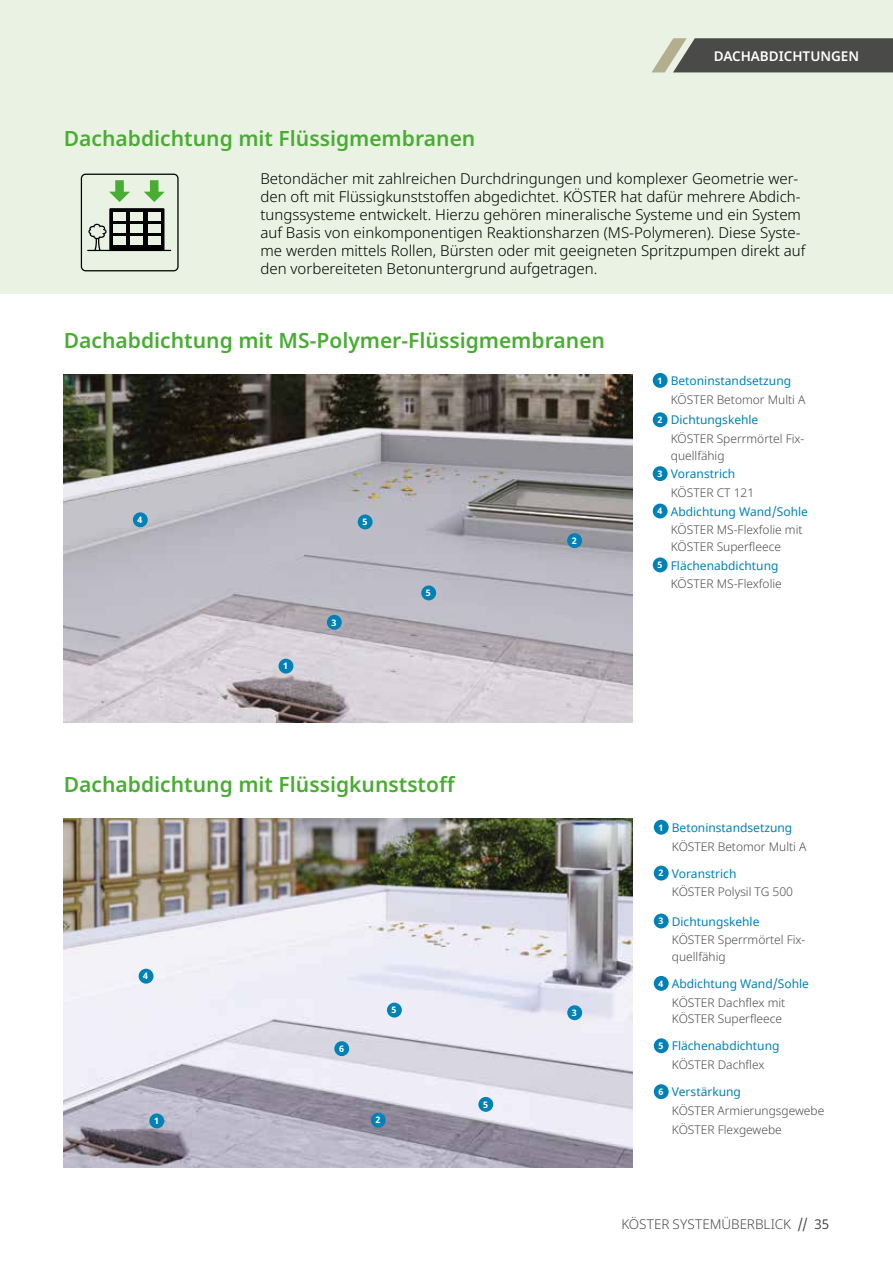
<style>
.page{position:relative;width:893px;height:1263px;background:#fff}
.page>*{position:absolute;margin:0;border:0;box-sizing:border-box;transform-origin:0 0}
.t1{font:600 21px "Noto Sans";color:#49ad33}
.t2{font:300 15px/18px "Noto Sans";color:#000}
.t3{font:300 13.5px "Noto Sans";color:#4a4a49}
.t4{font:600 13.5px "Noto Sans";color:#fff}
.t5{font:300 12px/18.6px "Noto Sans";color:#4a4a49}
.t6{font:12px/18.6px "Noto Sans";color:#0081b6}
.t7{font:700 9px "Noto Sans";color:#fff}
.s1{font-weight:700;font-size:9px;color:#fff}
.s2{font-weight:300;color:#4a4a49}
.s3{font-weight:400;color:#0081b6}
.s4{font-weight:400}
</style>
<div class="page">
<div style="left:0;top:0;width:893px;height:293px;background:#eaf3e3"></div>
<svg style="left:81px;top:174px;width:98px;height:97px"></svg>
<img style="left:64px;top:374px;width:568px;height:349px">
<div style="left:279px;top:659px;width:14px;height:14px;background:#0081b6;border-radius:50%"></div>
<div style="left:327px;top:615px;width:15px;height:15px;background:#0081b6;border-radius:50%"></div>
<div style="left:421px;top:585px;width:15px;height:15px;background:#0081b6;border-radius:50%"></div>
<div style="left:567px;top:533px;width:15px;height:15px;background:#0081b6;border-radius:50%"></div>
<div style="left:133px;top:512px;width:15px;height:15px;background:#0081b6;border-radius:50%"></div>
<div style="left:358px;top:514px;width:15px;height:15px;background:#0081b6;border-radius:50%"></div>
<div style="left:653px;top:373px;width:15px;height:15px;background:#0081b6;border-radius:50%"></div>
<div style="left:653px;top:412px;width:15px;height:15px;background:#0081b6;border-radius:50%"></div>
<div style="left:653px;top:466px;width:15px;height:15px;background:#0081b6;border-radius:50%"></div>
<div style="left:653px;top:504px;width:15px;height:14px;background:#0081b6;border-radius:50%"></div>
<div style="left:653px;top:557px;width:15px;height:15px;background:#0081b6;border-radius:50%"></div>
<img style="left:64px;top:819px;width:568px;height:348px">
<div style="left:149px;top:1113px;width:15px;height:15px;background:#0081b6;border-radius:50%"></div>
<div style="left:371px;top:1113px;width:15px;height:14px;background:#0081b6;border-radius:50%"></div>
<div style="left:567px;top:1005px;width:15px;height:15px;background:#0081b6;border-radius:50%"></div>
<div style="left:139px;top:969px;width:14px;height:14px;background:#0081b6;border-radius:50%"></div>
<div style="left:478px;top:1097px;width:15px;height:15px;background:#0081b6;border-radius:50%"></div>
<div style="left:387px;top:1003px;width:15px;height:14px;background:#0081b6;border-radius:50%"></div>
<div style="left:334px;top:1041px;width:15px;height:15px;background:#0081b6;border-radius:50%"></div>
<div style="left:654px;top:820px;width:15px;height:15px;background:#0081b6;border-radius:50%"></div>
<div style="left:654px;top:866px;width:15px;height:14px;background:#0081b6;border-radius:50%"></div>
<div style="left:654px;top:913px;width:15px;height:15px;background:#0081b6;border-radius:50%"></div>
<div style="left:654px;top:976px;width:15px;height:15px;background:#0081b6;border-radius:50%"></div>
<div style="left:654px;top:1038px;width:15px;height:15px;background:#0081b6;border-radius:50%"></div>
<div style="left:654px;top:1084px;width:15px;height:15px;background:#0081b6;border-radius:50%"></div>
<svg style="left:652px;top:38px;width:241px;height:34px;background:#5d5d59"></svg>
<p class="t4" style="left:714px;top:46px;width:147px">DACHABDICHTUNGEN</p>
<h1 class="t1" style="left:64px;top:123px;width:413px">Dachabdichtung mit Flüssigmembranen</h1>
<p class="t2" style="left:260px;top:170px;width:546px">Betondächer mit zahlreichen Durchdringungen und komplexer Geometrie wer&shy;den oft mit Flüssigkunststoffen abgedichtet. KÖSTER hat dafür mehrere Abdich&shy;tungssysteme entwickelt. Hierzu gehören mineralische Systeme und ein System auf Basis von einkomponentigen Reaktionsharzen (MS-Polymeren). Diese Syste&shy;me werden mittels Rollen, Bürsten oder mit geeigneten Spritzpumpen direkt auf den vorbereiteten Betonuntergrund aufgetragen.</p>
<h1 class="t1" style="left:64px;top:325px;width:543px">Dachabdichtung mit MS-Polymer-Flüssigmembranen</h1>
<p class="t7" style="left:138px;top:513px;width:6px">4</p>
<p class="t7" style="left:362px;top:516px;width:6px">5</p>
<p class="t7" style="left:283px;top:660px;width:6px">1</p>
<p class="t7" style="left:332px;top:616px;width:6px">3</p>
<p class="t7" style="left:426px;top:587px;width:6px">5</p>
<p class="t7" style="left:572px;top:534px;width:6px">2</p>
<p class="t6" style="left:671px;top:372px;width:136px;text-indent:-13px"><span class="s1">1</span> Betoninstandsetzung<br><span class="s2">KÖSTER Betomor Multi A</span></p>
<p class="t5" style="left:671px;top:411px;width:135px;text-indent:-13px"><span class="s1">2</span> <span class="s3">Dichtungskehle<br></span>KÖSTER Sperrmörtel Fix-</p>
<p class="t5" style="left:671px;top:446px;width:55px">quellfähig</p>
<p class="t6" style="left:657px;top:465px;width:79px"><span class="s1">3</span> Voranstrich</p>
<p class="t5" style="left:671px;top:484px;width:85px">KÖSTER CT 121</p>
<p class="t6" style="left:657px;top:502px;width:152px"><span class="s1">4</span> Abdichtung Wand/Sohle</p>
<p class="t5" style="left:671px;top:521px;width:133px">KÖSTER MS-Flexfolie mit</p>
<p class="t5" style="left:657px;top:537px;width:126px;text-align:right">KÖSTER Superfleece<br><span class="s1">5</span> <span class="s3">Flächenabdichtung<br></span>KÖSTER MS-Flexfolie</p>
<h1 class="t1" style="left:64px;top:769px;width:393px">Dachabdichtung mit Flüssigkunststoff</h1>
<p class="t7" style="left:143px;top:970px;width:6px">4</p>
<p class="t7" style="left:339px;top:1042px;width:6px">6</p>
<p class="t7" style="left:392px;top:1004px;width:6px">5</p>
<p class="t7" style="left:154px;top:1115px;width:6px">1</p>
<p class="t7" style="left:375px;top:1114px;width:6px">2</p>
<p class="t7" style="left:483px;top:1098px;width:6px">5</p>
<p class="t7" style="left:572px;top:1006px;width:6px">3</p>
<p class="t6" style="left:672px;top:819px;width:136px;text-indent:-13px"><span class="s1">1</span> Betoninstandsetzung<br><span class="s2">KÖSTER Betomor Multi A</span></p>
<p class="t5" style="left:672px;top:864px;width:123px;text-indent:-13px"><span class="s1">2</span> <span class="s3">Voranstrich<br></span>KÖSTER Polysil TG 500</p>
<p class="t5" style="left:672px;top:912px;width:135px;text-indent:-13px"><span class="s1">3</span> <span class="s3">Dichtungskehle<br></span>KÖSTER Sperrmörtel Fix-</p>
<p class="t5" style="left:672px;top:947px;width:55px">quellfähig</p>
<p class="t6" style="left:672px;top:975px;width:139px;text-indent:-13px"><span class="s1">4</span> Abdichtung Wand/Sohle<br><span class="s2">KÖSTER Dachflex mit</span></p>
<p class="t5" style="left:672px;top:1010px;width:112px">KÖSTER Superfleece</p>
<p class="t6" style="left:658px;top:1037px;width:123px;text-align:center"><span class="s1">5</span> Flächenabdichtung<br><span class="s2">KÖSTER Dachflex</span></p>
<p class="t5" style="left:672px;top:1083px;width:154px;text-indent:-13px"><span class="s1">6</span> <span class="s3">Verstärkung<br></span>KÖSTER Armierungsgewebe<br>KÖSTER Flexgewebe</p>
<p class="t3" style="left:621px;top:1214px;width:209px">KÖSTER SYSTEMÜBERBLICK <span class="s4">// 35</span></p>
</div>
